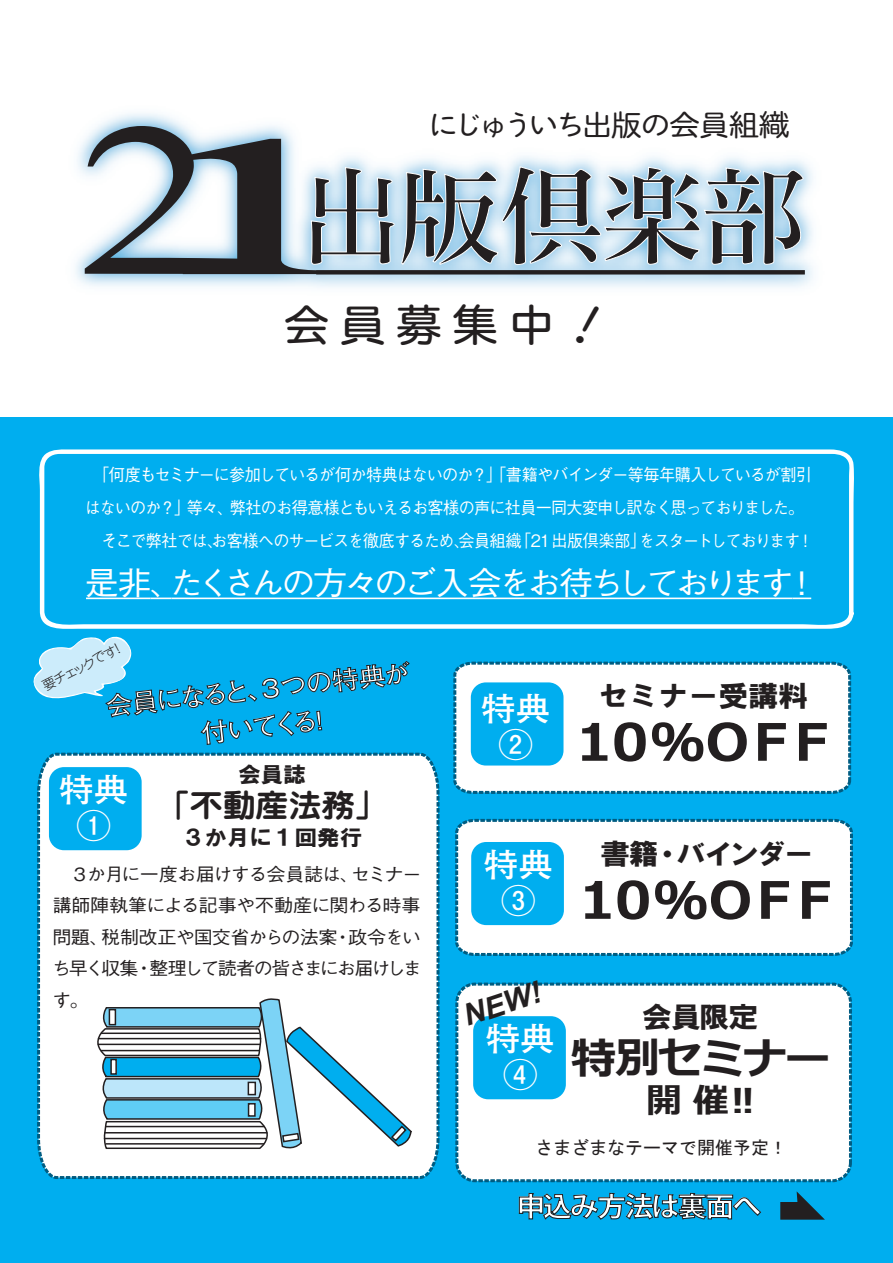
<style>
.page{position:relative;width:893px;height:1263px;background:#fff}
.page>*{position:absolute;margin:0;border:0;box-sizing:border-box;transform-origin:0 0}
.t1{font:700 51.3px "Meiryo";letter-spacing:-.245em;color:#231f20;scale:1.05 1}
.t2{font:500 42.75px "TB Cine R Go Std";letter-spacing:.25em;color:#231f20;scale:1.05 1}
.t3{font:700 42.75px "Meiryo";letter-spacing:-.05em;color:#231f20;scale:1.05 1}
.t4{font:700 34.2px "Meiryo";color:#231f20;scale:1.05 1}
.t5{font:700 32.85px/36px "Futo Go B101 Pro";color:#fff;text-align:center;scale:1.05 1}
.t6{font:700 32.85px/36px "Futo Go B101 Pr 6 N";color:#fff;text-align:center;scale:1.05 1}
.t7{font:500 32.25px "Gothic BBB Pr 6 N";letter-spacing:-.13em;color:#fff;scale:1.05 1}
.t8{font:700 31.35px "Jun 501 Pro";color:#231f20;scale:1.05 1}
.t9{font:30px "TB Chibi R Go Plus K Pro";letter-spacing:-.11em;color:#231f20;scale:1.05 1}
.t10{font:italic 700 30px "Arial";color:#231f20}
.t11{font:28.5px "HG Soei Kakugothic UB";letter-spacing:-.035em;color:#231f20;scale:1.05 1}
.t12{font:28.5px "HG Soei Kakugothic UB";color:#231f20;scale:1.05 1}
.t13{font:700 27px "Koz Go Pro";letter-spacing:-.05em;color:#fff;scale:1.05 1}
.t14{font:700 25.65px/37.3px "Futo Go B101 Pr 6 N";color:#fff;text-align:center;scale:1.05 1}
.t15{font:21.3px "HG Soei Kakugothic UB";color:#231f20;scale:1.05 1}
.t16{font:500 18.15px/31.5px "Gothic BBB Pr 6 N";letter-spacing:-.075em;color:#231f20;text-align:justify;scale:1.05 1}
.t17{font:18px "MS Gothic";color:#231f20}
.t18{font:500 16.95px/33px "Gothic BBB Pr 6 N";letter-spacing:-.06em;color:#fff;scale:.95 1}
.t19{font:300 13.2px "Jun 101 Pro";color:#231f20;scale:1.05 1}
</style>
<div class="page">
<div style="left:0;top:418px;width:893px;height:845px;background:#00aeef"></div>
<svg style="left:85px;top:126px;width:720px;height:148px"></svg>
<svg style="left:39px;top:449px;width:815px;height:180px"></svg>
<svg style="left:453px;top:661px;width:399px;height:133px;background:#ebf4f8"></svg>
<svg style="left:455px;top:818px;width:398px;height:138px;background:#ecf5f8"></svg>
<div style="left:37px;top:752px;width:403px;height:427px;background:#fff"></div>
<div style="left:471px;top:682px;width:92px;height:83px;background:#00aeef;border-radius:15px"></div>
<div style="left:49px;top:767px;width:93px;height:83px;background:#00aeef;border-radius:15px"></div>
<div style="left:471px;top:842px;width:93px;height:83px;background:#00aeef;border-radius:15px"></div>
<svg style="left:519px;top:1193px;width:242px;height:27px"></svg>
<svg style="left:780px;top:1191px;width:45px;height:29px"></svg>
<svg style="left:33px;top:636px;width:377px;height:109px"></svg>
<div style="left:457px;top:984px;width:393px;height:197px;background:#fff;border-radius:18px"></div>
<div style="left:455px;top:982px;width:397px;height:200px;border:3px dashed #005c81;border-radius:18px"></div>
<hr style="left:86px;top:597px;width:64px;height:2px;background:#fff">
<hr style="left:150px;top:597px;width:22px;height:2px;background:#fff">
<hr style="left:172px;top:597px;width:620px;height:2px;background:#fff">
<svg style="left:792px;top:597px;width:19px;height:2px"></svg>
<div style="left:473px;top:1016px;width:93px;height:83px;background:#00aeef;border-radius:15px"></div>
<svg style="left:89px;top:996px;width:325px;height:155px;background:#afd1df"></svg>
<h3 class="t9" style="left:427px;top:99px;width:347px">にじゅういち出版の会員組織</h3>
<h2 class="t2" style="left:284px;top:287px;width:312px">会員募集中！</h2>
<p class="t18" style="left:85px;top:457px;width:768px">　「何度もセミナーに参加しているが何か特典はないのか？」「書籍やバインダー等毎年購入しているが割引はないのか？」等々、弊社のお得意様ともいえるお客様の声に社員一同大変申し訳なく思っておりました。　そこで弊社では、お客様へのサービスを徹底するため、会員組織「21出版倶楽部」をスタートしております！</p>
<h3 class="t7" style="left:85px;top:557px;width:700px">是非、たくさんの方々のご入会をお待ちしております！</h3>
<p class="t19" style="left:38px;top:677px;width:88px;rotate:-27deg">要チェックです！</p>
<h3 class="t14" style="left:104px;top:686px;width:294px;rotate:-6deg">会員になると、３つの特典が付いてくる！</h3>
<h3 class="t6" style="left:59px;top:770px;width:67px">特典<br>①</h3>
<p class="t15" style="left:238px;top:763px;width:66px">会員誌</p>
<h3 class="t8" style="left:157px;top:780px;width:222px">「不動産法務」</h3>
<p class="t15" style="left:182px;top:826px;width:173px">３か月に１回発行</p>
<p class="t16" style="left:52px;top:857px;width:354px">　３か月に一度お届けする会員誌は、セミナー講師陣執筆による記事や不動産に関わる時事問題、税制改正や国交省からの法案・政令をいち早く収集・整理して読者の皆さまにお届けします。</p>
<h3 class="t5" style="left:481px;top:686px;width:67px">特典<br>②</h3>
<h3 class="t12" style="left:598px;top:682px;width:202px">セミナー受講料</h3>
<h1 class="t1" style="left:567px;top:706px;width:260px">１０％ＯＦＦ</h1>
<h3 class="t6" style="left:484px;top:845px;width:67px">特典<br>③</h3>
<h3 class="t11" style="left:600px;top:840px;width:205px">書籍・バインダー</h3>
<h1 class="t1" style="left:570px;top:864px;width:260px">１０％ＯＦＦ</h1>
<h3 class="t10" style="left:458px;top:997px;width:81px;rotate:-18deg">NEW!</h3>
<h3 class="t11" style="left:642px;top:1003px;width:112px">会員限定</h3>
<h2 class="t3" style="left:571px;top:1029px;width:248px">特別セミナー</h2>
<h3 class="t4" style="left:646px;top:1076px;width:105px">開 催!!</h3>
<p class="t17" style="left:535px;top:1139px;width:253px">さまざまなテーマで開催予定！</p>
<h3 class="t5" style="left:486px;top:1016px;width:67px">特典<br>④</h3>
<h3 class="t13" style="left:517px;top:1189px;width:234px">申込み方法は裏面へ</h3>
</div>
